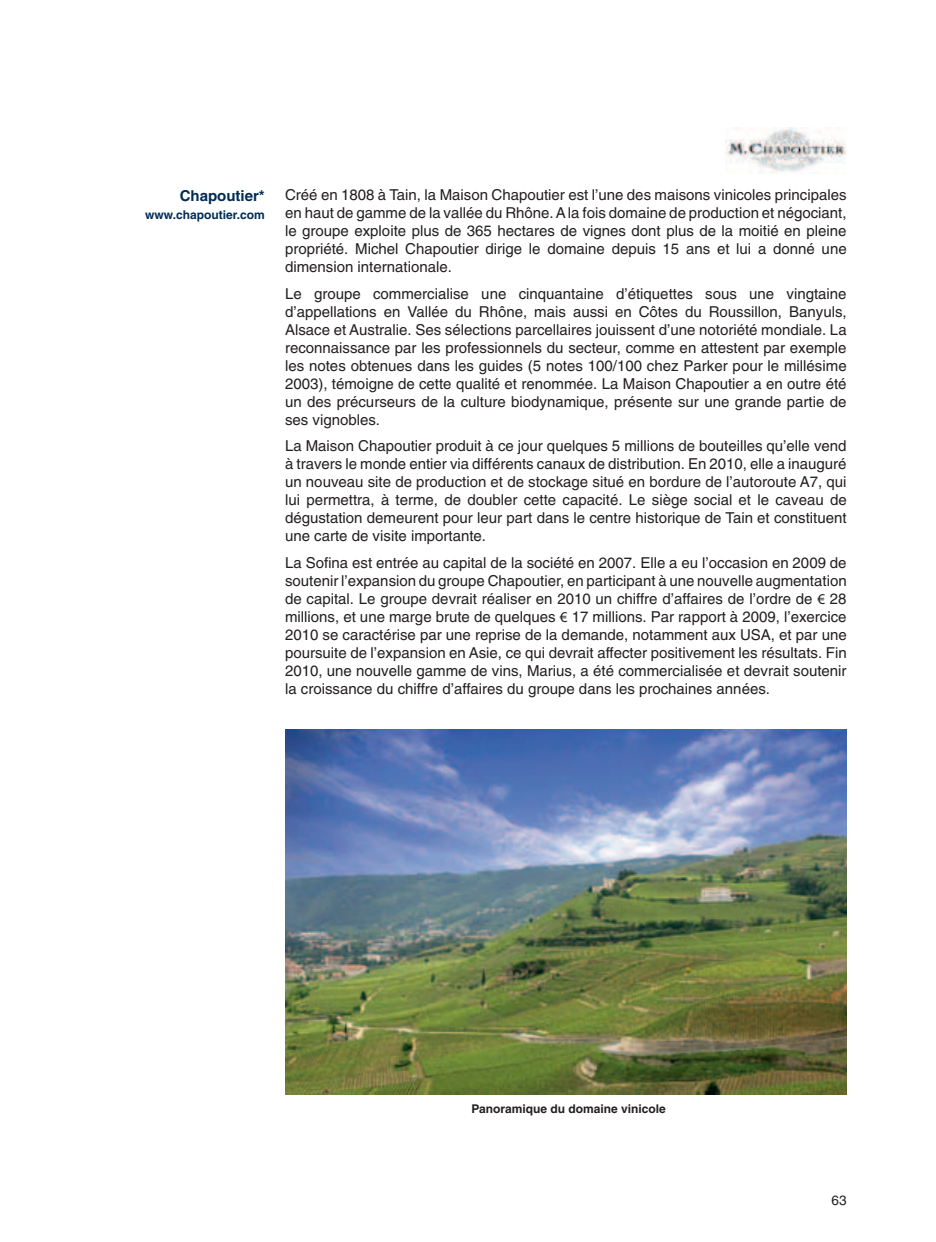
<style>
.page{position:relative;width:936px;height:1242px;background:#fff}
.page>*{position:absolute;margin:0;border:0;box-sizing:border-box;transform-origin:0 0}
.Bodytekst{font:15px/18px "Helvetica";color:#231f20;text-align:justify}
.Titre_9{font:700 15px "Helvetica";color:#002c55}
.t1{font:13.5px "Helvetica";color:#231f20}
.Bodytekst-2{font:700 12px "Helvetica";color:#231f20}
.Titre_9-2{font:700 12px "Helvetica";color:#002c55}
.s1{font-family:"Myriad Pro"}
</style>
<div class="page">
<img style="left:725px;top:128px;width:121px;height:45px">
<img style="left:285px;top:729px;width:561px;height:365px">
<p class="Titre_9" style="left:180px;top:186px;width:87px">Chapoutier*</p>
<p class="Titre_9-2" style="left:145px;top:208px;width:121px">www.chapoutier.com</p>
<p class="Bodytekst" style="left:285px;top:186px;width:563px">Créé en 1808 à Tain, la Maison Chapoutier est l’une des maisons vinicoles principales en haut de gamme de la vallée du Rhône. A la fois domaine de production et négociant, le groupe exploite plus de 365 hectares de vignes dont plus de la moitié en pleine propriété. Michel Chapoutier dirige le domaine depuis 15 ans et lui a donné une dimension internationale.</p>
<p class="Bodytekst" style="left:285px;top:284px;width:563px">Le groupe commercialise une cinquantaine d’étiquettes sous une vingtaine d’appellations en Vallée du Rhône, mais aussi en Côtes du Roussillon, Banyuls, Alsace et Australie. Ses sélections parcellaires jouissent d’une notoriété mondiale. La reconnaissance par les professionnels du secteur, comme en attestent par exemple les notes obtenues dans les guides (5 notes 100/100 chez Parker pour le millésime 2003), témoigne de cette qualité et renommée. La Maison Chapoutier a en outre été un des précurseurs de la culture biodynamique, présente sur une grande partie de ses vignobles.</p>
<p class="Bodytekst" style="left:285px;top:437px;width:563px">La Maison Chapoutier produit à ce jour quelques 5 millions de bouteilles qu’elle vend à travers le monde entier via différents canaux de distribution. En 2010, elle a inauguré un nouveau site de production et de stockage situé en bordure de l’autoroute A7, qui lui permettra, à terme, de doubler cette capacité. Le siège social et le caveau de dégustation demeurent pour leur part dans le centre historique de Tain et constituent une carte de visite importante.</p>
<p class="Bodytekst" style="left:285px;top:553px;width:563px">La Sofina est entrée au capital de la société en 2007. Elle a eu l’occasion en 2009 de soutenir l’expansion du groupe Chapoutier, en participant à une nouvelle augmentation de capital. Le groupe devrait réaliser en 2010 un chiffre d’affaires de l’ordre de <span class="s1">€</span> 28 millions, et une marge brute de quelques <span class="s1">€</span> 17 millions. Par rapport à 2009, l’exercice 2010 se caractérise par une reprise de la demande, notamment aux USA, et par une poursuite de l’expansion en Asie, ce qui devrait affecter positivement les résultats. Fin 2010, une nouvelle gamme de vins, Marius, a été commercialisée et devrait soutenir la croissance du chiffre d’affaires du groupe dans les prochaines années.</p>
<p class="Bodytekst-2" style="left:471px;top:1101px;width:196px">Panoramique du domaine vinicole</p>
<p class="t1" style="left:831px;top:1192px;width:17px">63</p>
</div>
